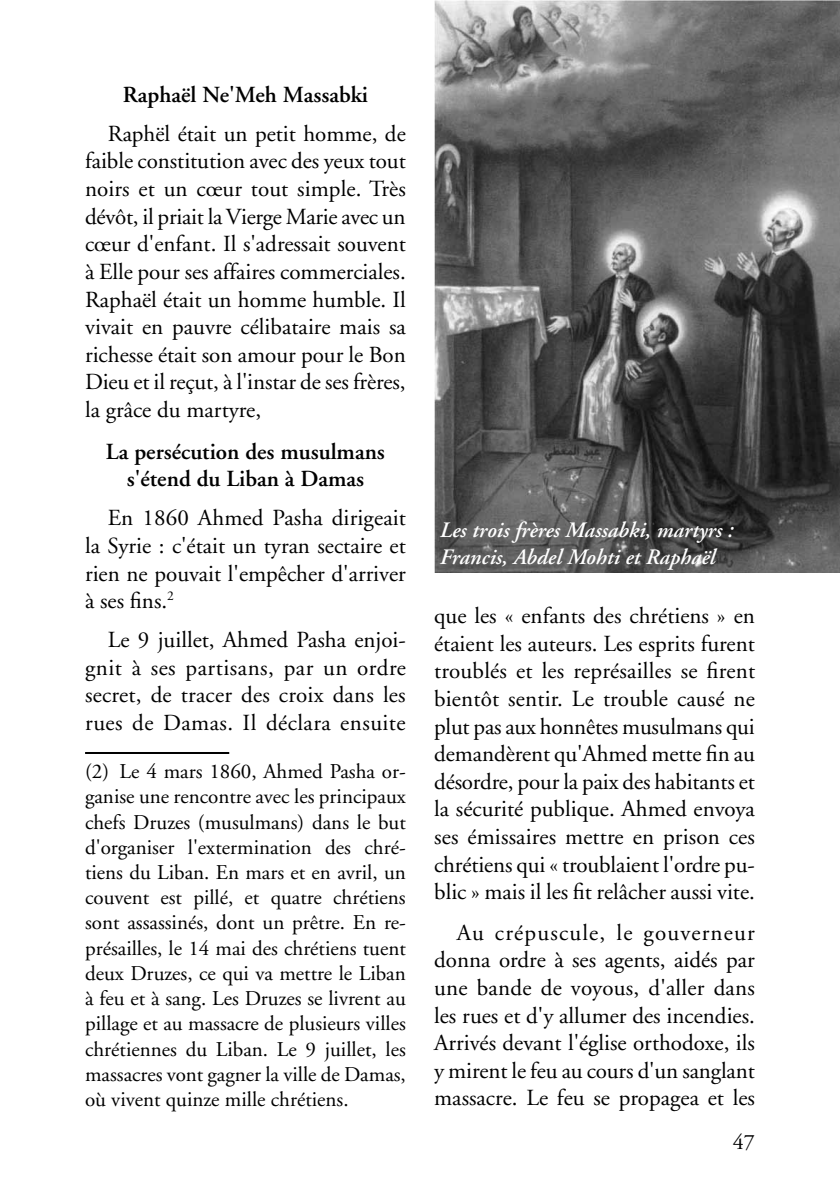
<style>
.page{position:relative;width:840px;height:1191px;background:#fff}
.page>*{position:absolute;margin:0;border:0;box-sizing:border-box;transform-origin:0 0}
.t1{font:23px/27.6px "Adobe Garamond";color:#000;text-align:justify}
.t2{font:600 23px/27.6px "Adobe Garamond";color:#000;text-align:center}
.t3{font:italic 600 22px/26.4px "Adobe Garamond";color:#fff}
.t4{font:22px "Adobe Garamond";color:#000}
.t5{font:21px/25.2px "Adobe Garamond";color:#000;text-align:justify}
</style>
<div class="page">
<hr style="left:85px;top:752px;width:144px;height:2px;background:#000">
<img style="left:434px;top:0;width:405px;height:572px">
<p class="t2" style="left:123px;top:81px;width:246px">Raphaël Ne'Meh Massabki</p>
<p class="t1" style="left:85px;top:120px;width:322px;text-indent:23px">Raphël était un petit homme, de faible constitution avec des yeux tout noirs et un cœur tout simple. Très dévôt, il priait la Vierge Marie avec un cœur d'enfant. Il s'adressait souvent à Elle pour ses affaires commerciales.<br>Raphaël était un homme humble. Il vivait en pauvre célibataire mais sa richesse était son amour pour le Bon Dieu et il reçut, à l'instar de ses frères, la grâce du martyre,</p>
<p class="t2" style="left:106px;top:438px;width:280px">La persécution des musulmans s'étend du Liban à Damas</p>
<p class="t1" style="left:85px;top:505px;width:322px;text-indent:23px">En 1860 Ahmed Pasha dirigeait la Syrie : c'était un tyran sectaire et rien ne pouvait l'empêcher d'arriver à ses fins.<sup>2</sup></p>
<p class="t1" style="left:85px;top:626px;width:322px;text-indent:23px">Le 9 juillet, Ahmed Pasha enjoi&shy;gnit à ses partisans, par un ordre secret, de tracer des croix dans les rues de Damas. Il déclara ensuite</p>
<p class="t5" style="left:85px;top:759px;width:322px">(2) Le 4 mars 1860, Ahmed Pasha or&shy;ganise une rencontre avec les principaux chefs Druzes (musulmans) dans le but d'organiser l'extermination des chré&shy;tiens du Liban. En mars et en avril, un couvent est pillé, et quatre chrétiens sont assassinés, dont un prêtre. En re&shy;présailles, le 14 mai des chrétiens tuent deux Druzes, ce qui va mettre le Liban à feu et à sang. Les Druzes se livrent au pillage et au massacre de plusieurs villes chrétiennes du Liban. Le 9 juillet, les massacres vont gagner la ville de Damas, où vivent quinze mille chrétiens.</p>
<p class="t3" style="left:439px;top:518px;width:295px">Les trois frères Massabki, martyrs :<br>Francis, Abdel Mohti et Raphaël</p>
<p class="t1" style="left:434px;top:602px;width:322px">que les « enfants des chrétiens » en étaient les auteurs. Les esprits furent troublés et les représailles se firent bientôt sentir. Le trouble causé ne plut pas aux honnêtes musulmans qui demandèrent qu'Ahmed mette fin au désordre, pour la paix des habitants et la sécurité publique. Ahmed envoya ses émissaires mettre en prison ces chrétiens qui « troublaient l'ordre pu&shy;blic » mais il les fit relâcher aussi vite.</p>
<p class="t1" style="left:434px;top:919px;width:322px;text-indent:23px">Au crépuscule, le gouverneur donna ordre à ses agents, aidés par une bande de voyous, d'aller dans les rues et d'y allumer des incendies.<br>Arrivés devant l'église orthodoxe, ils y mirent le feu au cours d'un sanglant massacre. Le feu se propagea et les</p>
<p class="t4" style="left:732px;top:1130px;width:23px">47</p>
</div>
